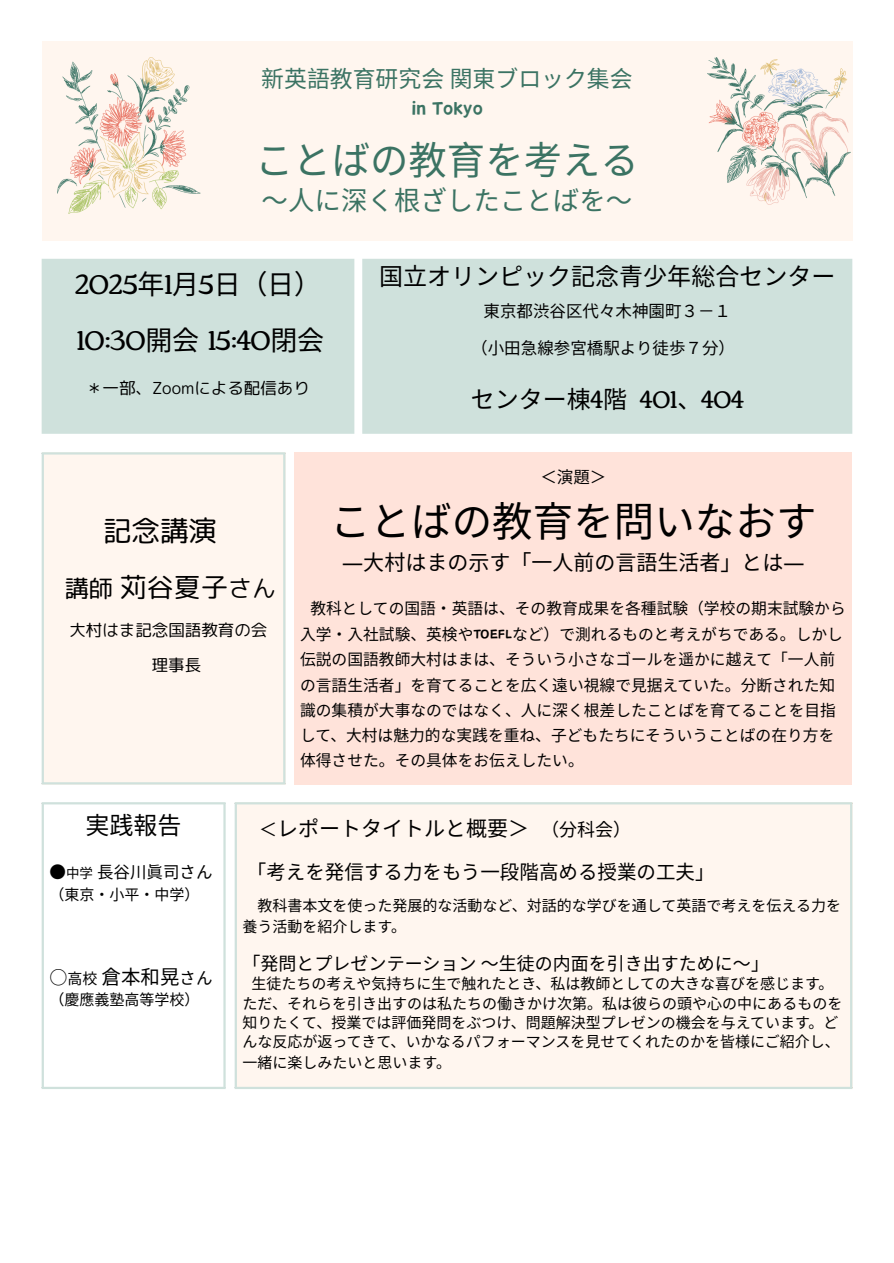
<style>
.page{position:relative;width:894px;height:1263px;background:#fff}
.page>*{position:absolute;margin:0;border:0;box-sizing:border-box;transform-origin:0 0}
.t1{font:40.5px "Noto Sans CJ Ksc";color:#000}
.t2{font:38.4px "Noto Sans CJ Ksc";color:#3b7363}
.t3{font:28.5px "rounded mplus 1 p regular";color:#000}
.t4{font:27px "Corben";letter-spacing:-.01em;color:#000}
.t5{font:26.4px "Noto Sans CJ Ksc";color:#3b7363}
.t6{font:24px "Noto Sans CJ Ksc";color:#000}
.t7{font:24px "rounded mplus 1 p regular";color:#000}
.t8{font:22.8px "Noto Sans CJ Ksc";color:#3b7363}
.t9{font:22.8px "Canva Sword Like Dream JP";color:#3b7363}
.t10{font:21px "Noto Sans CJ Ksc";color:#000}
.t11{font:19.5px "Noto Sans CJ Ksc";color:#000}
.t12{font:18px "Noto Sans CJ Ksc";color:#000}
.t13{font:16.5px "Noto Sans CJ Ksc";color:#000}
.t14{font:16.5px "rounded mplus 1 p regular";color:#000}
.t15{font:15.75px/25.3px "Noto Sans CJ Ksc";color:#000}
.t16{font:15px/19.6px "Noto Sans CJ Ksc";color:#000}
.s1{font-family:"Noto Sans CJ Ksc"}
.s2{font-family:"Corben"}
.s3{font-size:27px}
.s4{font-family:"Noto Sans"}
.s5{font-family:"Canva Sword Like Dream JP"}
.s6{font-size:13.5px}
.s7{font-size:18px}
.s8{font-size:15px}
.s9{font-size:16.5px}
</style>
<div class="page">
<div style="left:42px;top:42px;width:810px;height:199px;background:#fff6ef"></div>
<img style="left:58px;top:57px;width:143px;height:157px">
<img style="left:707px;top:57px;width:143px;height:148px">
<div style="left:42px;top:259px;width:810px;height:175px;background:#cfe1dc"></div>
<div style="left:42px;top:452px;width:243px;height:332px;background:#fff6ef"></div>
<div style="left:294px;top:452px;width:558px;height:332px;background:#ffe3da"></div>
<hr style="left:42px;top:454px;width:2px;height:328px;background:#cfe1dc">
<hr style="left:283px;top:454px;width:2px;height:328px;background:#cfe1dc">
<hr style="left:42px;top:452px;width:243px;height:2px;background:#cfe1dc">
<hr style="left:42px;top:782px;width:243px;height:2px;background:#cfe1dc">
<div style="left:234px;top:802px;width:618px;height:287px;background:#fff6ef"></div>
<hr style="left:42px;top:804px;width:2px;height:283px;background:#cfe1dc">
<hr style="left:223px;top:804px;width:2px;height:283px;background:#cfe1dc">
<hr style="left:42px;top:802px;width:183px;height:2px;background:#cfe1dc">
<hr style="left:42px;top:1087px;width:183px;height:2px;background:#cfe1dc">
<hr style="left:234px;top:804px;width:3px;height:283px;background:#cfe1dc">
<hr style="left:849px;top:804px;width:3px;height:283px;background:#cfe1dc">
<hr style="left:234px;top:802px;width:618px;height:2px;background:#cfe1dc">
<hr style="left:234px;top:1087px;width:618px;height:2px;background:#cfe1dc">
<p class="t8" style="left:261px;top:61px;width:373px">新英語教育研究会関東ブロック集会</p>
<p class="t9" style="left:411px;top:97px;width:72px">in Tokyo</p>
<p class="t2" style="left:255px;top:129px;width:385px">ことばの教育を考える</p>
<p class="t5" style="left:261px;top:179px;width:370px">～人に深く根ざしたことばを～</p>
<h1 class="t4" style="left:75px;top:269px;width:247px">2025<span class="s1">年</span>1<span class="s1">月</span> 5<span class="s1">日（日）</span></h1>
<h1 class="t4" style="left:77px;top:325px;width:247px">10:30<span class="s1">開会</span> 15:40<span class="s1">閉会</span></h1>
<p class="t14" style="left:86px;top:376px;width:225px">＊一部、Zoomによる配信あり</p>
<h1 class="t6" style="left:379px;top:257px;width:457px">国立オリンピック記念青少年総合センター</h1>
<p class="t13" style="left:483px;top:298px;width:249px">東京都渋谷区代々木神園町３－１</p>
<p class="t13" style="left:471px;top:335px;width:265px">（小田急線参宮橋駅より徒歩７分）</p>
<h1 class="t6" style="left:470px;top:381px;width:274px">センター棟<span class="s2">4</span>階 <span class="s2">401</span>、<span class="s2">404</span></h1>
<h1 class="t3" style="left:103px;top:510px;width:115px">記念講演</h1>
<h3 class="t7" style="left:65px;top:572px;width:212px">講師<span class="s3">苅谷夏子</span>さん</h3>
<p class="t14" style="left:69px;top:618px;width:199px">大村はま記念国語教育の会</p>
<p class="t14" style="left:152px;top:653px;width:51px">理事長</p>
<h3 class="t13" style="left:540px;top:463px;width:67px">＜演題＞</h3>
<h1 class="t1" style="left:330px;top:489px;width:488px">ことばの教育を問いなおす</h1>
<h2 class="t10" style="left:342px;top:546px;width:463px"><span class="s4">―</span>大村はまの示す「一人前の言語生活者」とは<span class="s4">―</span></h2>
<h2 class="t15" style="left:300px;top:595px;width:547px;text-indent:10px">教科としての国語・英語は、その教育成果を各種試験（学校の期末試験から入学・入社試験、英検や<span class="s5">TOEFL</span>など）で測れるものと考えがちである。しかし伝説の国語教師大村はまは、そういう小さなゴールを遥かに越えて「一人前の言語生活者」を育てることを広く遠い視線で見据えていた。分断された知識の集積が大事なのではなく、人に深く根差したことばを育てることを目指して、大村は魅力的な実践を重ね、子どもたちにそういうことばの在り方を体得させた。その具体をお伝えしたい。</h2>
<h1 class="t6" style="left:86px;top:806px;width:97px">実践報告</h1>
<h3 class="t13" style="left:50px;top:858px;width:164px">●<span class="s6">中学</span>長谷川眞司さん</h3>
<h3 class="t16" style="left:50px;top:884px;width:151px">（東京・小平・中学）</h3>
<p class="t11" style="left:50px;top:962px;width:164px"><span class="s7">○</span><span class="s8">高校</span>倉本和晃<span class="s9">さん</span></p>
<p class="t16" style="left:50px;top:989px;width:151px">（慶應義塾高等学校）</p>
<p class="t10" style="left:259px;top:812px;width:373px"><span class="s7">＜</span>レポートタイトルと概要＞ <span class="s7">（分科会）</span></p>
<h3 class="t11" style="left:247px;top:856px;width:469px">「考えを発信する力をもう一段階高める授業の工夫」</h3>
<p class="t16" style="left:242px;top:895px;width:600px;line-height:20.2px;text-indent:15px">教科書本文を使った発展的な活動など、対話的な学びを通して英語で考えを伝える力を養う活動を紹介します。</p>
<h3 class="t12" style="left:242px;top:949px;width:528px">「発問とプレゼンテーション～生徒の内面を引き出すために～」</h3>
<h3 class="t16" style="left:242px;top:973px;width:601px;text-indent:9px">生徒たちの考えや気持ちに生で触れたとき、私は教師としての大きな喜びを感じます。ただ、それらを引き出すのは私たちの働きかけ次第。私は彼らの頭や心の中にあるものを知りたくて、授業では評価発問をぶつけ、問題解決型プレゼンの機会を与えています。どんな反応が返ってきて、いかなるパフォーマンスを見せてくれたのかを皆様にご紹介し、一緒に楽しみたいと思います。</h3>
</div>
